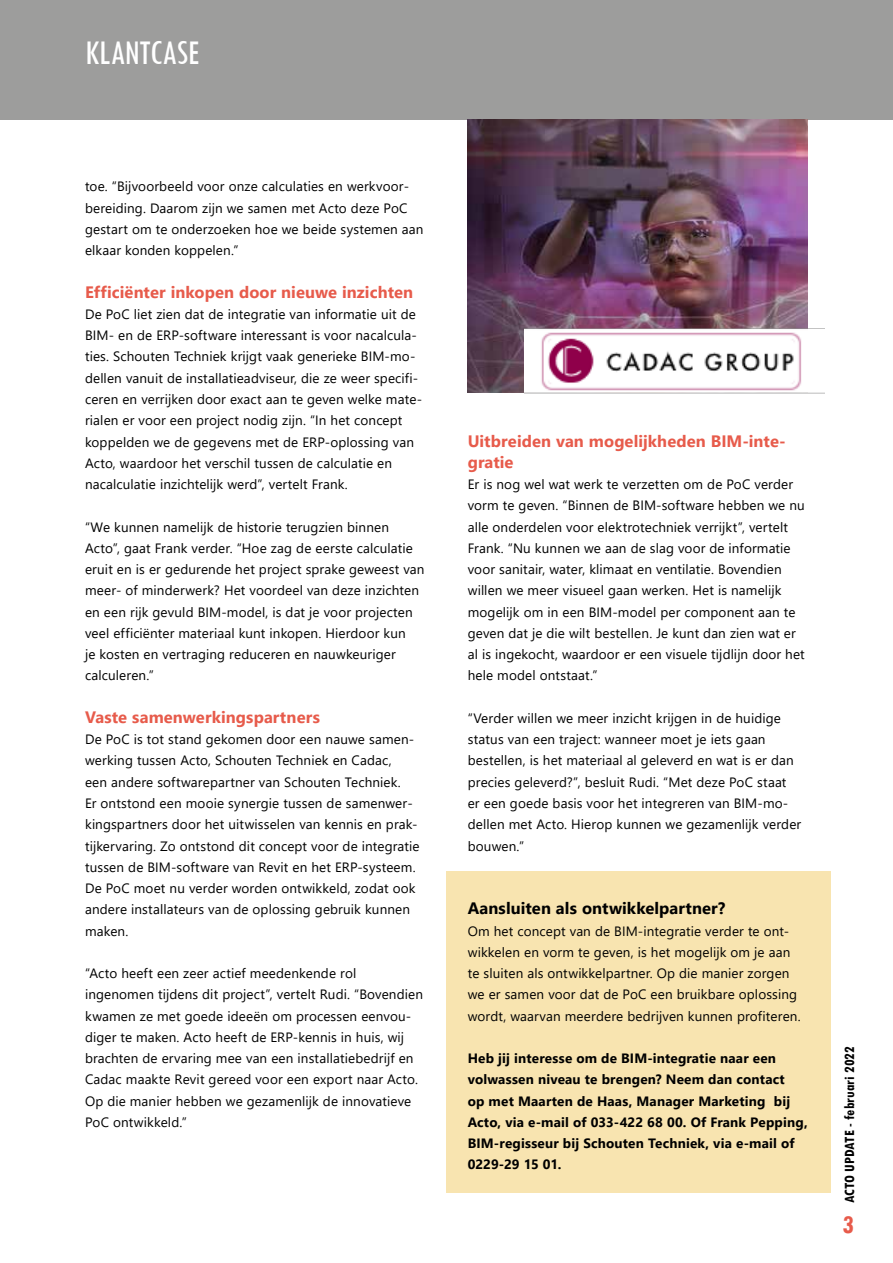
<style>
.page{position:relative;width:893px;height:1263px;background:#fff}
.page>*{position:absolute;margin:0;border:0;box-sizing:border-box;transform-origin:0 0}
.t1{font:condensed 36px "Tw Cen";letter-spacing:-.015em;color:#fff}
.t2{font:700 condensed 27px "Tw Cen";color:#e75b4b}
.t3{font:700 16.5px/21.3px "Segoe UI";letter-spacing:.005em;color:#e75b4b}
.t4{font:700 16.5px "Segoe UI";letter-spacing:.005em;color:#000}
.t5{font:700 condensed 15px "Tw Cen";letter-spacing:.01em;color:#000}
.t6{font:13.5px/21.3px "Segoe UI";letter-spacing:.01em;color:#000}
.t7{font:700 13.5px/21.3px "Segoe UI";letter-spacing:.01em;color:#000}
</style>
<div class="page">
<div style="left:446px;top:872px;width:385px;height:321px;background:#f8e4b0"></div>
<div style="left:0;top:0;width:893px;height:119px;background:#9d9d9c"></div>
<img style="left:468px;top:119px;width:340px;height:274px">
<img style="left:524px;top:212px;width:300px;height:182px">
<h1 class="t1" style="left:85px;top:31px;width:116px">KLANTCASE</h1>
<p class="t6" style="left:85px;top:175px;width:340px">toe. “Bijvoorbeeld voor onze calculaties en werkvoor&shy;bereiding. Daarom zijn we samen met Acto deze PoC gestart om te onderzoeken hoe we beide systemen aan elkaar konden koppelen.”</p>
<p class="t3" style="left:85px;top:280px;width:330px">Efficiënter inkopen door nieuwe inzichten</p>
<p class="t6" style="left:85px;top:302px;width:339px">De PoC liet zien dat de integratie van informatie uit de BIM- en de ERP-software interessant is voor nacalcula&shy;ties. Schouten Techniek krijgt vaak generieke BIM-mo&shy;dellen vanuit de installatieadviseur, die ze weer specifi&shy;ceren en verrijken door exact aan te geven welke mate&shy;rialen er voor een project nodig zijn. “In het concept koppelden we de gegevens met de ERP-oplossing van Acto, waardoor het verschil tussen de calculatie en nacalculatie inzichtelijk werd”, vertelt Frank.</p>
<p class="t6" style="left:85px;top:515px;width:341px">“We kunnen namelijk de historie terugzien binnen Acto”, gaat Frank verder. “Hoe zag de eerste calculatie eruit en is er gedurende het project sprake geweest van meer- of minderwerk? Het voordeel van deze inzichten en een rijk gevuld BIM-model, is dat je voor projecten veel efficiënter materiaal kunt inkopen. Hierdoor kun<br>je kosten en vertraging reduceren en nauwkeuriger calculeren.”</p>
<p class="t3" style="left:85px;top:705px;width:236px">Vaste samenwerkingspartners</p>
<p class="t6" style="left:85px;top:727px;width:336px">De PoC is tot stand gekomen door een nauwe samen&shy;werking tussen Acto, Schouten Techniek en Cadac,<br>een andere softwarepartner van Schouten Techniek.<br>Er ontstond een mooie synergie tussen de samenwer&shy;kingspartners door het uitwisselen van kennis en prak&shy;tijkervaring. Zo ontstond dit concept voor de integratie tussen de BIM-software van Revit en het ERP-systeem.<br>De PoC moet nu verder worden ontwikkeld, zodat ook andere installateurs van de oplossing gebruik kunnen maken.</p>
<p class="t6" style="left:85px;top:961px;width:339px">“Acto heeft een zeer actief meedenkende rol ingenomen tijdens dit project”, vertelt Rudi. “Bovendien kwamen ze met goede ideeën om processen eenvou&shy;diger te maken. Acto heeft de ERP-kennis in huis, wij brachten de ervaring mee van een installatiebedrijf en Cadac maakte Revit gereed voor een export naar Acto.<br>Op die manier hebben we gezamenlijk de innovatieve PoC ontwikkeld.”</p>
<p class="t3" style="left:468px;top:429px;width:320px">Uitbreiden van mogelijkheden BIM-inte&shy;gratie</p>
<p class="t6" style="left:468px;top:472px;width:339px">Er is nog wel wat werk te verzetten om de PoC verder vorm te geven. “Binnen de BIM-software hebben we nu alle onderdelen voor elektrotechniek verrijkt”, vertelt Frank. “Nu kunnen we aan de slag voor de informatie voor sanitair, water, klimaat en ventilatie. Bovendien willen we meer visueel gaan werken. Het is namelijk mogelijk om in een BIM-model per component aan te geven dat je die wilt bestellen. Je kunt dan zien wat er al is ingekocht, waardoor er een visuele tijdlijn door het hele model ontstaat.”</p>
<p class="t6" style="left:468px;top:706px;width:335px">“Verder willen we meer inzicht krijgen in de huidige status van een traject: wanneer moet je iets gaan bestellen, is het materiaal al geleverd en wat is er dan precies geleverd?”, besluit Rudi. “Met deze PoC staat er een goede basis voor het integreren van BIM-mo&shy;dellen met Acto. Hierop kunnen we gezamenlijk verder bouwen.”</p>
<p class="t4" style="left:468px;top:893px;width:259px">Aansluiten als ontwikkelpartner?</p>
<p class="t6" style="left:468px;top:919px;width:334px">Om het concept van de BIM-integratie verder te ont&shy;wikkelen en vorm te geven, is het mogelijk om je aan te sluiten als ontwikkelpartner. Op die manier zorgen we er samen voor dat de PoC een bruikbare oplossing wordt, waarvan meerdere bedrijven kunnen profiteren.</p>
<p class="t7" style="left:468px;top:1047px;width:341px">Heb jij interesse om de BIM-integratie naar een volwassen niveau te brengen? Neem dan contact<br>op met Maarten de Haas, Manager Marketing bij Acto, via e-mail of 033-422 68 00. Of Frank Pepping, BIM-regisseur bij Schouten Techniek, via e-mail of 0229-29 15 01.</p>
<p class="t5" style="left:840px;top:1203px;width:158px;rotate:-90deg">ACTO UPDATE - februari 2022</p>
<h2 class="t2" style="left:842px;top:1208px;width:13px">3</h2>
</div>
